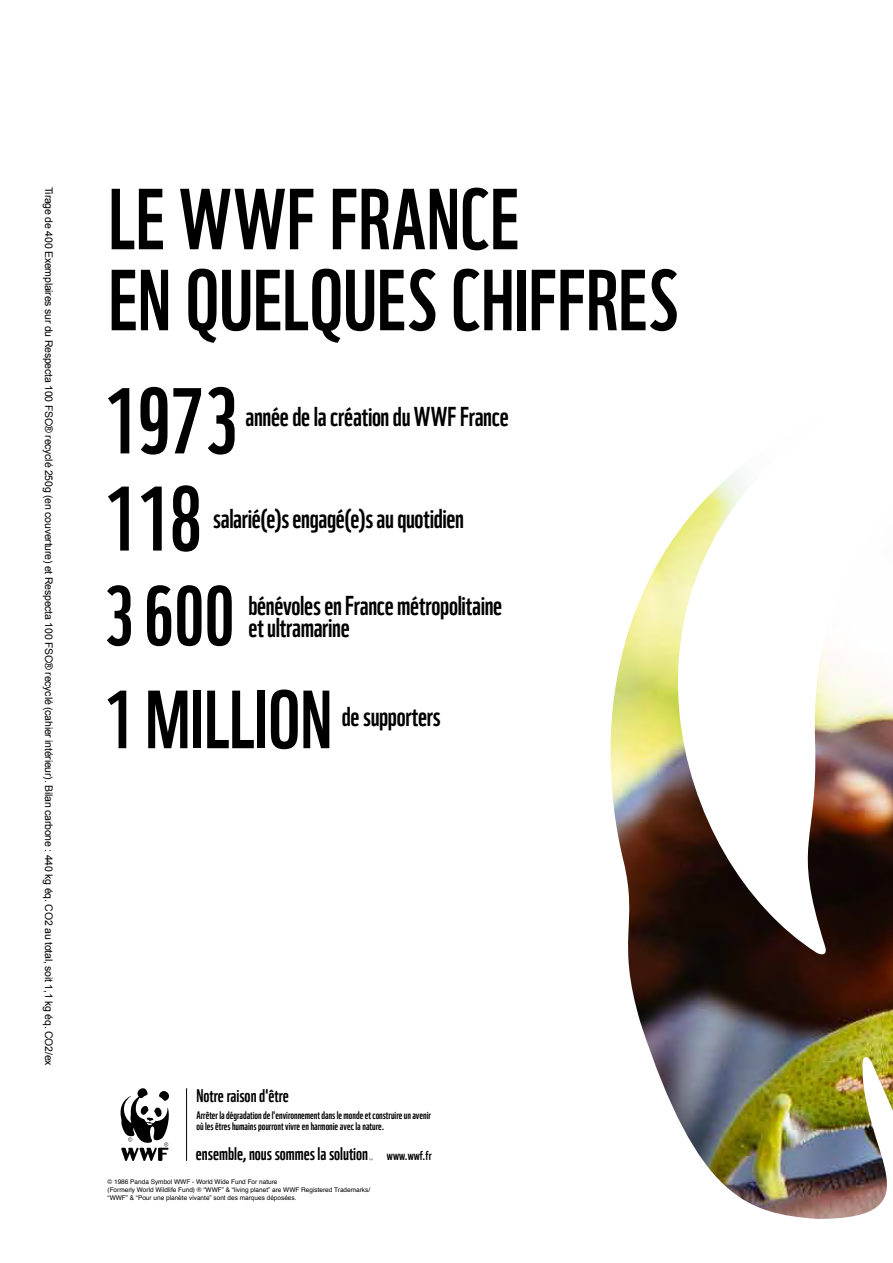
<style>
.page{position:relative;width:893px;height:1263px;background:#fff}
.page>*{position:absolute;margin:0;border:0;box-sizing:border-box;transform-origin:0 0}
.t1{font:90.75px "WWF";color:#000}
.t2{font:88.95px "WWF";color:#000}
.t3{font:84px/81px "WWF";letter-spacing:.005em;color:#000}
.t4{font:81.6px "WWF";color:#000}
.t5{font:79.95px "WWF";color:#000}
.t6{font:26.55px/22.6px "WWF";letter-spacing:-.015em;color:#000}
.t7{font:17.85px "WWF";color:#000}
.t8{font:10.65px/11.2px "WWF";color:#000}
.t9{font:10.5px "Arial";letter-spacing:-.02em;color:#000}
.t10{font:6.45px/7.8px "Helvetica";color:#000}
.s1{font-size:12.45px}
.s2{font-family:"Arial"}
</style>
<div class="page">
<img style="left:610px;top:469px;width:283px;height:750px">
<svg style="left:120px;top:1088px;width:49px;height:73px"></svg>
<hr style="left:186px;top:1088px;width:1px;height:73px;background:#000">
<h3 class="t9" style="left:56px;top:187px;width:880px;rotate:90deg">Tirage de 400 Exemplaires sur du Respecta 100 FSC® recyclé 250g (en couverture) et Respecta 100 FSC® recyclé (cahier intérieur). Bilan carbone : 440 kg éq. CO2 au total, soit 1,1 kg éq. CO2/ex</h3>
<h3 class="t3" style="left:109px;top:170px;width:571px">LE WWF FRANCE<br>EN QUELQUES CHIFFRES</h3>
<h1 class="t1" style="left:104px;top:350px;width:136px">1973</h1>
<h3 class="t6" style="left:246px;top:403px;width:265px">année de la création du WWF France</h3>
<h2 class="t2" style="left:104px;top:449px;width:100px">118</h2>
<h3 class="t6" style="left:213px;top:504px;width:252px">salarié(e)s engagé(e)s au quotidien</h3>
<h3 class="t4" style="left:104px;top:552px;width:132px">3600</h3>
<h3 class="t6" style="left:248px;top:591px;width:255px">bénévoles en France métropolitaine et ultramarine</h3>
<h3 class="t5" style="left:104px;top:657px;width:230px">1 MILLION</h3>
<h3 class="t6" style="left:342px;top:702px;width:100px">de supporters</h3>
<h3 class="t7" style="left:196px;top:1082px;width:94px">Notre raison d'être</h3>
<h3 class="t8" style="left:196px;top:1108px;width:236px">Arrêter la dégradation de l'environnement dans le monde et construire un avenir où les êtres humains pourront vivre en harmonie avec la nature.</h3>
<h3 class="t7" style="left:196px;top:1140px;width:237px">ensemble, nous sommes la solution <span class="s1">www.wwf.fr</span></h3>
<p class="t10" style="left:108px;top:1178px;width:264px">© 1986 Panda Symbol WWF - World Wide Fund For nature<br>(Formerly World Wildlife Fund) ® “WWF” &amp; “living planet” are WWF Registered Trademarks/ “WWF” &amp; “Pour une planète vivante” <span class="s2">sont des marques déposées.</span></p>
</div>
